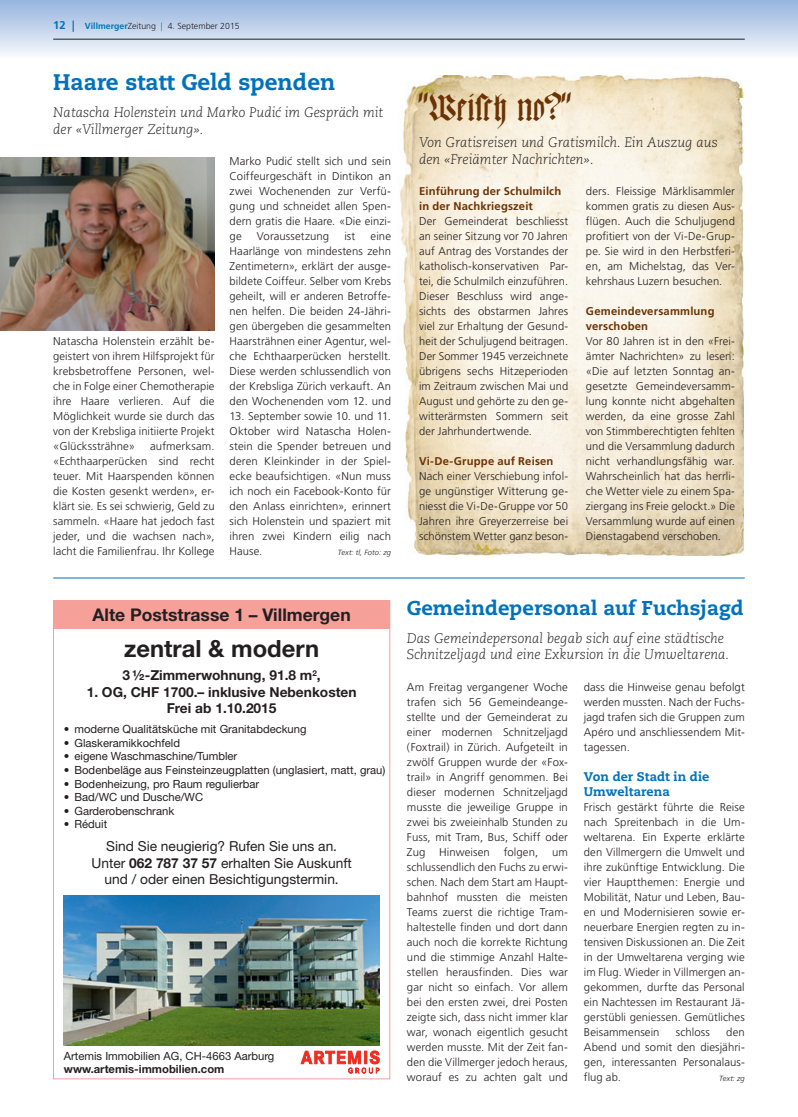
<style>
.page{position:relative;width:798px;height:1117px;background:#fff}
.page>*{position:absolute;margin:0;border:0;box-sizing:border-box;transform-origin:0 0}
.t1{font:37.5px "Meyne Textur";color:#6b3204}
.t2{font:700 23.75px "Helvetica Neue";color:#231f20}
.t3{font:800 22.5px "Caecilia";color:#0072bc}
.t4{font:800 20px "Caecilia";color:#0072bc}
.t5{font:700 17.5px "Helvetica Neue";color:#231f20}
.t6{font:italic 300 13.75px/16.5px "Caecilia";color:#231f20}
.t7{font:13.75px/16.2px "Helvetica Neue";color:#231f20;text-align:center}
.t8{font:700 13.75px/16.2px "Helvetica Neue";color:#231f20;text-align:center}
.t9{font:800 12.5px/15px "Caecilia";color:#0072bc}
.t10{font:300 11.25px/15px "Frutiger";letter-spacing:.01em;color:#231f20;text-align:justify}
.t11{font:11.25px "Helvetica Neue";color:#231f20}
.t12{font:700 11.25px/15px "Frutiger";letter-spacing:.015em;color:#6b3204}
.t13{font:700 11.25px "Helvetica Neue";color:#231f20}
.t14{font:300 8.75px "Frutiger";color:#231f20}
.t15{font:italic 300 7.5px "Frutiger";letter-spacing:.02em;color:#231f20}
.s1{font-weight:700;font-size:11.25px;color:#0072bc}
.s2{font-family:"Myriad";font-weight:700;font-size:11.25px;color:#0072bc}
.s3{font-weight:700;color:#0072bc}
.s4{color:#0072bc}
.s5{font-family:"Caecilia";font-style:italic}
.s6{font-weight:700}
</style>
<div class="page">
<svg style="left:0;top:0;width:797px;height:55px;background:#c2d3ea"></svg>
<hr style="left:53px;top:39px;width:691px;height:1px;background:#231f20">
<img style="left:400px;top:75px;width:343px;height:480px">
<hr style="left:53px;top:577px;width:691px;height:1px;background:#0072bc">
<img style="left:0;top:157px;width:214px;height:173px">
<svg style="left:301px;top:1050px;width:78px;height:22px"></svg>
<div style="left:53px;top:600px;width:337px;height:28px;background:#f6a09a"></div>
<img style="left:64px;top:895px;width:315px;height:149px">
<div style="left:53px;top:600px;width:337px;height:478px;border:1px solid #f6a09a"></div>
<p class="t14" style="left:53px;top:21px;width:188px"><span class="s1">12</span> <span class="s2">|</span> <span class="s3">Villmerger</span>Zeitung <span class="s4">|</span> 4. September 2015</p>
<h3 class="t3" style="left:53px;top:68px;width:283px">Haare statt Geld spenden</h3>
<p class="t6" style="left:53px;top:104px;width:331px">Natascha Holenstein und Marko Pudic´ im Gespräch mit der «Villmerger Zeitung».</p>
<p class="t10" style="left:53px;top:334px;width:163px">Natascha Holenstein erzählt be&shy;geistert von ihrem Hilfsprojekt für krebsbetroffene Personen, wel&shy;che in Folge einer Chemotherapie ihre Haare verlieren. Auf die Möglichkeit wurde sie durch das von der Krebsliga initiierte Projekt «Glückssträhne»</p>
<p class="t10" style="left:53px;top:439px;width:163px;text-indent:97px">aufmerksam. «Echthaarperücken sind recht teuer. Mit Haarspenden können die Kosten gesenkt werden», er&shy;klärt sie. Es sei schwierig, Geld zu sammeln. «Haare hat jedoch fast jeder, und die wachsen nach», lacht die Familienfrau. Ihr Kollege</p>
<p class="t10" style="left:229px;top:154px;width:163px">Marko Pudic<span class="s5">´</span> stellt sich und sein Coiffeurgeschäft in Dintikon an zwei Wochenenden zur Verfü&shy;gung und schneidet allen Spen&shy;dern gratis die Haare. «Die einzi&shy;ge</p>
<p class="t10" style="left:229px;top:229px;width:163px;text-indent:141px">eine Haarlänge von mindestens zehn Zentimetern», erklärt der ausge&shy;bildete Coiffeur. Selber vom Krebs geheilt, will er anderen Betroffe&shy;nen helfen. Die beiden 24-Jähri&shy;gen übergeben die gesammelten Haarsträhnen einer Agentur, wel&shy;che Echthaarperücken herstellt.<br>Diese werden schlussendlich von der Krebsliga Zürich verkauft. An den Wochenenden vom 12. und</p>
<p class="t10" style="left:229px;top:409px;width:163px">13. September sowie 10. und 11.<br>Oktober wird Natascha Holen&shy;stein die Spender betreuen und deren Kleinkinder in der Spiel&shy;ecke beaufsichtigen. «Nun muss ich noch ein Facebook-Konto für den Anlass einrichten», erinnert sich Holenstein und spaziert mit ihren zwei Kindern eilig nach Hause.</p>
<p class="t10" style="left:257px;top:229px;width:74px">Voraussetzung</p>
<p class="t10" style="left:344px;top:229px;width:12px">ist</p>
<p class="t15" style="left:338px;top:548px;width:55px">Text: tl, Foto: zg</p>
<h1 class="t1" style="left:419px;top:89px;width:154px">"Weisch no?"</h1>
<p class="t6" style="left:419px;top:134px;width:300px">Von Gratisreisen und Gratismilch. Ein Auszug aus den «Freiämter Nachrichten».</p>
<p class="t12" style="left:419px;top:184px;width:144px">Einführung der Schulmilch in der Nachkriegszeit</p>
<p class="t10" style="left:419px;top:214px;width:150px">Der Gemeinderat beschliesst an seiner Sitzung vor 70 Jahren auf Antrag des Vorstandes der katholisch-konservativen Par&shy;tei, die Schulmilch einzuführen.<br>Dieser Beschluss wird ange&shy;sichts des obstarmen Jahres viel zur Erhaltung der Gesund&shy;heit der Schuljugend beitragen.<br>Der Sommer 1945 verzeichnete übrigens sechs Hitzeperioden im Zeitraum zwischen Mai und August und gehörte zu den ge&shy;witterärmsten Sommern seit der Jahrhundertwende.</p>
<p class="t12" style="left:419px;top:454px;width:136px">Vi-De-Gruppe auf Reisen</p>
<p class="t10" style="left:419px;top:469px;width:150px">Nach einer Verschiebung infol&shy;ge ungünstiger Witterung ge&shy;niesst die Vi-De-Gruppe vor 50<br>Jahren ihre Greyerzerreise bei schönstem Wetter ganz beson-</p>
<p class="t10" style="left:585px;top:184px;width:150px">ders. Fleissige Märklisammler kommen gratis zu diesen Aus&shy;flügen. Auch die Schuljugend profitiert von der Vi-De-Grup&shy;pe. Sie wird in den Herbstferi&shy;en, am Michelstag, das Ver&shy;kehrshaus Luzern besuchen.</p>
<p class="t12" style="left:585px;top:304px;width:130px">Gemeindeversammlung verschoben</p>
<p class="t10" style="left:585px;top:334px;width:150px">Vor 80 Jahren ist in den «Frei&shy;ämter Nachrichten» zu lesen: «Die auf letzten Sonntag an&shy;gesetzte Gemeindeversamm&shy;lung konnte nicht abgehalten werden, da eine grosse Zahl von Stimmberechtigten fehlten und die Versammlung dadurch nicht verhandlungsfähig war.<br>Wahrscheinlich hat das herrli&shy;che Wetter viele zu einem Spa&shy;ziergang ins Freie gelockt.» Die Versammlung wurde auf einen Dienstagabend verschoben.</p>
<h3 class="t5" style="left:93px;top:604px;width:259px">Alte Poststrasse 1 – Villmergen</h3>
<h2 class="t2" style="left:124px;top:633px;width:196px">zentral &amp; modern</h2>
<p class="t8" style="left:122px;top:666px;width:199px">3 ½-Zimmerwohnung, 91.8 m<sup>2</sup>,</p>
<p class="t8" style="left:87px;top:683px;width:271px">1. OG, CHF 1700.– inklusive Nebenkosten<br>Frei ab 1.10.2015</p>
<p class="t11" style="left:64px;top:722px;width:244px">• moderne Qualitätsküche mit Granitabdeckung</p>
<p class="t11" style="left:64px;top:736px;width:118px">• Glaskeramikkochfeld</p>
<p class="t11" style="left:64px;top:749px;width:175px">• eigene Waschmaschine/Tumbler</p>
<p class="t11" style="left:64px;top:763px;width:323px">• Bodenbeläge aus Feinsteinzeugplatten (unglasiert, matt, grau)</p>
<p class="t11" style="left:64px;top:776px;width:197px">• Bodenheizung, pro Raum regulierbar</p>
<p class="t11" style="left:64px;top:790px;width:141px">• Bad/WC und Dusche/WC</p>
<p class="t11" style="left:64px;top:803px;width:112px">• Garderobenschrank</p>
<p class="t11" style="left:64px;top:817px;width:45px">• Réduit</p>
<p class="t7" style="left:91px;top:838px;width:262px">Sind Sie neugierig? Rufen Sie uns an.<br>Unter <span class="s6">062 787 37 57</span> erhalten Sie Auskunft und / oder einen Besichtigungstermin.</p>
<p class="t11" style="left:64px;top:1048px;width:212px">Artemis Immobilien AG, CH-4663 Aarburg</p>
<p class="t13" style="left:64px;top:1061px;width:162px">www.artemis-immobilien.com</p>
<h3 class="t4" style="left:407px;top:596px;width:338px">Gemeindepersonal auf Fuchsjagd</h3>
<p class="t6" style="left:407px;top:629px;width:324px">Das Gemeindepersonal begab sich auf eine städtische<br>Schnitzeljagd und eine Exkursion in die Umweltarena.</p>
<p class="t10" style="left:407px;top:679px;width:162px">Am Freitag vergangener Woche trafen sich 56 Gemeindeange&shy;stellte und der Gemeinderat zu einer modernen Schnitzeljagd (Foxtrail) in Zürich. Aufgeteilt in zwölf Gruppen wurde der «Fox&shy;trail» in Angriff genommen. Bei dieser modernen Schnitzeljagd musste die jeweilige Gruppe in zwei bis zweieinhalb Stunden zu Fuss, mit Tram, Bus, Schiff oder Zug Hinweisen folgen, um schlussendlich den Fuchs zu erwi&shy;schen. Nach dem Start am Haupt&shy;bahnhof mussten die meisten Teams zuerst die richtige Tram&shy;haltestelle finden und dort dann auch noch die korrekte Richtung und die stimmige Anzahl Halte&shy;stellen herausfinden. Dies war gar nicht so einfach. Vor allem bei den ersten zwei, drei Posten zeigte sich, dass nicht immer klar war, wonach eigentlich gesucht werden musste. Mit der Zeit fan&shy;den die Villmerger jedoch heraus, worauf es zu achten galt und</p>
<p class="t10" style="left:583px;top:679px;width:162px">dass die Hinweise genau befolgt werden mussten. Nach der Fuchs&shy;jagd trafen sich die Gruppen zum Apéro und anschliessendem Mit&shy;tagessen.</p>
<p class="t9" style="left:583px;top:768px;width:127px">Von der Stadt in die<br>Umweltarena</p>
<p class="t10" style="left:583px;top:799px;width:162px">Frisch gestärkt führte die Reise nach Spreitenbach in die Um&shy;weltarena. Ein Experte erklärte den Villmergern die Umwelt und ihre zukünftige Entwicklung. Die vier Hauptthemen: Energie und Mobilität, Natur und Leben, Bau&shy;en und Modernisieren sowie er&shy;neuerbare Energien regten zu in&shy;tensiven Diskussionen an. Die Zeit in der Umweltarena verging wie im Flug. Wieder in Villmergen an&shy;gekommen, durfte das Personal ein Nachtessen im Restaurant Jä&shy;gerstübli geniessen. Gemütliches Beisammensein</p>
<p class="t10" style="left:583px;top:1024px;width:162px;text-indent:142px">den Abend und somit den diesjähri&shy;gen, interessanten Personalaus&shy;flug ab.</p>
<p class="t10" style="left:675px;top:1024px;width:36px">schloss</p>
<p class="t15" style="left:718px;top:1073px;width:27px">Text: zg</p>
</div>
